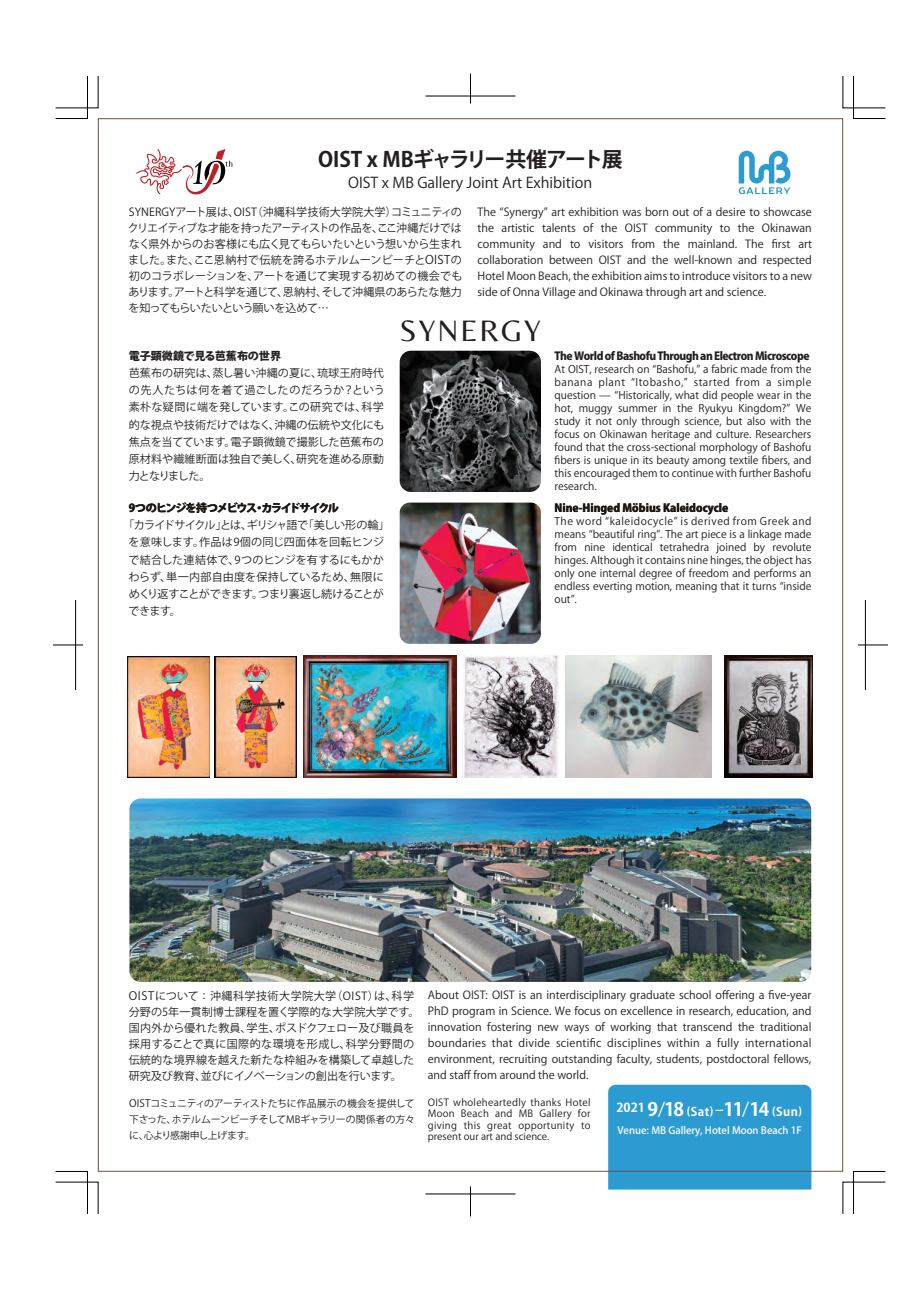
<style>
.page{position:relative;width:911px;height:1290px;background:#fff}
.page>*{position:absolute;margin:0;border:0;box-sizing:border-box;transform-origin:0 0}
.t1{font:30.75px "Belleza";letter-spacing:.06em;color:#231f20}
.t2{font:700 20.88px "Koz Go Pro";letter-spacing:-.06em;color:#231f20}
.t3{font:700 18.5px "Koz Go Pro";color:#fff}
.t4{font:14.75px "Koz Go Pro";color:#231f20}
.t5{font:700 12.38px "Koz Go Pro";color:#fff}
.t6{font:11.12px/16px "Koz Go Pro";color:#231f20;text-align:justify}
.t7{font:800 11.12px "Koz Go Pro";letter-spacing:-.045em;color:#231f20}
.t8{font:800 11.12px "Koz Go Pro";color:#1b1815}
.t9{font:800 11.12px "Koz Go Pro";letter-spacing:-.11em;color:#1b1815}
.t10{font:800 11.12px "Koz Go Pro";color:#231f20}
.t11{font:10.5px/13px "Koz Go Pro";color:#231f20;text-align:justify}
.t12{font:500 10px "Koz Go Pro";color:#fff}
.t13{font:9.88px/11.2px "Koz Go Pro";color:#231f20;text-align:justify}
.s1{font-size:11.88px}
.s2{font-size:11.5px}
.s3{font-size:10.25px}
.s4{font-weight:400}
.s5{font-size:10.75px}
</style>
<div class="page">
<div style="left:608px;top:1085px;width:203px;height:104px;background:#2c9bd2"></div>
<img style="left:129px;top:798px;width:682px;height:184px">
<img style="left:724px;top:656px;width:89px;height:121px">
<img style="left:565px;top:656px;width:146px;height:121px">
<img style="left:462px;top:656px;width:96px;height:121px">
<img style="left:304px;top:656px;width:152px;height:121px">
<img style="left:127px;top:656px;width:82px;height:121px">
<img style="left:215px;top:656px;width:82px;height:121px">
<img style="left:400px;top:503px;width:141px;height:141px">
<img style="left:400px;top:351px;width:141px;height:141px">
<svg style="left:738px;top:151px;width:52px;height:43px"></svg>
<svg style="left:136px;top:149px;width:97px;height:45px"></svg>
<svg style="left:55px;top:1171px;width:43px;height:43px"></svg>
<svg style="left:55px;top:76px;width:43px;height:43px"></svg>
<svg style="left:842px;top:76px;width:43px;height:43px"></svg>
<svg style="left:842px;top:1171px;width:43px;height:43px"></svg>
<hr style="left:53px;top:645px;width:30px;height:1px;background:#000">
<hr style="left:75px;top:600px;width:1px;height:90px;background:#000">
<hr style="left:858px;top:645px;width:30px;height:1px;background:#000">
<hr style="left:865px;top:600px;width:1px;height:90px;background:#000">
<hr style="left:425px;top:96px;width:90px;height:1px;background:#000">
<hr style="left:470px;top:74px;width:1px;height:30px;background:#000">
<hr style="left:425px;top:1194px;width:90px;height:1px;background:#000">
<hr style="left:470px;top:1186px;width:1px;height:30px;background:#000">
<h2 class="t2" style="left:318px;top:146px;width:306px">OIST x MBギャラリー共催アート展</h2>
<h3 class="t4" style="left:348px;top:173px;width:246px">OIST x MB Gallery Joint Art Exhibition</h3>
<p class="t6" style="left:128px;top:204px;width:336px">SYNERGYアート展は、OIST（沖縄科学技術大学院大学）コミュニティのクリエイティブな才能を持ったアーティストの作品を、ここ沖縄だけではなく県外からのお客様にも広く見てもらいたいという想いから生まれました。また、ここ恩納村で伝統を誇るホテルムーンビーチと<span class="s1">OIST</span>の初のコラボレーションを、アートを通じて実現する初めての機会でもあります。アートと科学を通じて、恩納村、そして沖縄県のあらたな魅力を知ってもらいたいという願いを込めて…</p>
<p class="t6" style="left:477px;top:204px;width:336px">The “Synergy” art exhibition was born out of a desire to showcase the artistic talents of the OIST community to the Okinawan community and to visitors from the mainland. The first art collaboration between OIST and the well-known and respected Hotel Moon Beach, the exhibition aims to introduce visitors to a new side of Onna Village and Okinawa through art and science.</p>
<p class="t10" style="left:129px;top:348px;width:154px">電子顕微鏡で見る芭蕉布の世界</p>
<p class="t6" style="left:129px;top:364px;width:258px;line-height:17.2px">芭蕉布の研究は、蒸し暑い沖縄の夏に、琉球王府時代の先人たちは何を着て過ごしたのだろうか？という素朴な疑問に端を発しています。この研究では、科学的な視点や技術だけではなく、沖縄の伝統や文化にも焦点を当てています。電子顕微鏡で撮影した芭蕉布の原材料や繊維断面は独自で美しく、研究を進める原動力となりました。</p>
<p class="t9" style="left:129px;top:500px;width:212px">9つのヒンジを持つメビウス・カライドサイクル</p>
<p class="t6" style="left:128px;top:517px;width:262px;line-height:17.2px;text-align:left;text-indent:-5px">「カライドサイクル」とは、ギリシャ語で「美しい形の輪」を意味します。作品は9個の同じ四面体を回転ヒンジで結合した連結体で、9つのヒンジを有するにもかかわらず、単一内部自由度を保持しているため、無限にめくり返すことができます。つまり裏返し続けることができます。</p>
<h1 class="t1" style="left:399px;top:313px;width:143px">SYNERGY</h1>
<p class="t7" style="left:554px;top:348px;width:256px">The World of Bashofu Through an Electron Microscope</p>
<p class="t11" style="left:554px;top:362px;width:258px">At OIST, research on “Bashofu,” a fabric made from the banana plant “Itobasho,” started from a simple question ̶ “Historically, what did people wear in the hot, muggy summer in the Ryukyu Kingdom?” We study it not only through science, but also with the focus on Okinawan heritage and culture. Researchers found that the cross-sectional morphology of Bashofu fibers is unique in its beauty among textile fibers, and this encouraged them to continue with further Bashofu research.</p>
<p class="t8" style="left:554px;top:500px;width:175px">Nine-Hinged Möbius Kaleidocycle</p>
<p class="t11" style="left:554px;top:515px;width:258px">The word “kaleidocycle” is derived from Greek and means “beautiful ring”. The art piece is a linkage made from nine identical tetrahedra joined by revolute hinges. Although it contains nine hinges, the object has only one internal degree of freedom and performs an endless everting motion, meaning that it turns “inside out”.</p>
<p class="t6" style="left:129px;top:988px;width:292px;text-align:left"><span class="s2">OIST</span>について : 沖縄科学技術大学院大学（OIST）は、科学分野の5年一貫制博士課程を置く学際的な大学院大学です。国内外から優れた教員、学生、ポスドクフェロー及び職員を採用することで真に国際的な環境を形成し、科学分野間の伝統的な境界線を越えた新たな枠組みを構築して卓越した研究及び教育、並びにイノベーションの創出を行います。</p>
<p class="t13" style="left:129px;top:1095px;width:287px;line-height:16px"><span class="s3">OIST</span>コミュニティのアーティストたちに作品展示の機会を提供して下さった、ホテルムーンビーチそしてMBギャラリーの関係者の方々に、心より感謝申し上げます。</p>
<p class="t6" style="left:428px;top:987px;width:385px">About OIST: OIST is an interdisciplinary graduate school offering a five-year PhD program in Science. We focus on excellence in research, education, and innovation fostering new ways of working that transcend the traditional boundaries that divide scientific disciplines within a fully international environment, recruiting outstanding faculty, students, postdoctoral fellows, and staff from around the world.</p>
<p class="t13" style="left:428px;top:1097px;width:164px">OIST wholeheartedly thanks Hotel Moon Beach and MB Gallery for giving this great opportunity to present our art and science.</p>
<p class="t5" style="left:616px;top:1099px;width:30px">2021</p>
<h3 class="t3" style="left:647px;top:1097px;width:156px">9<span class="s4">/</span>18 <span class="s5">(</span><span class="s1">Sat</span><span class="s5">)</span><span class="s4">-</span>11<span class="s4">/</span>14 <span class="s5">(</span><span class="s1">Sun</span><span class="s5">)</span></h3>
<p class="t12" style="left:617px;top:1124px;width:186px">Venue: MB Gallery, Hotel Moon Beach 1F</p>
</div>
